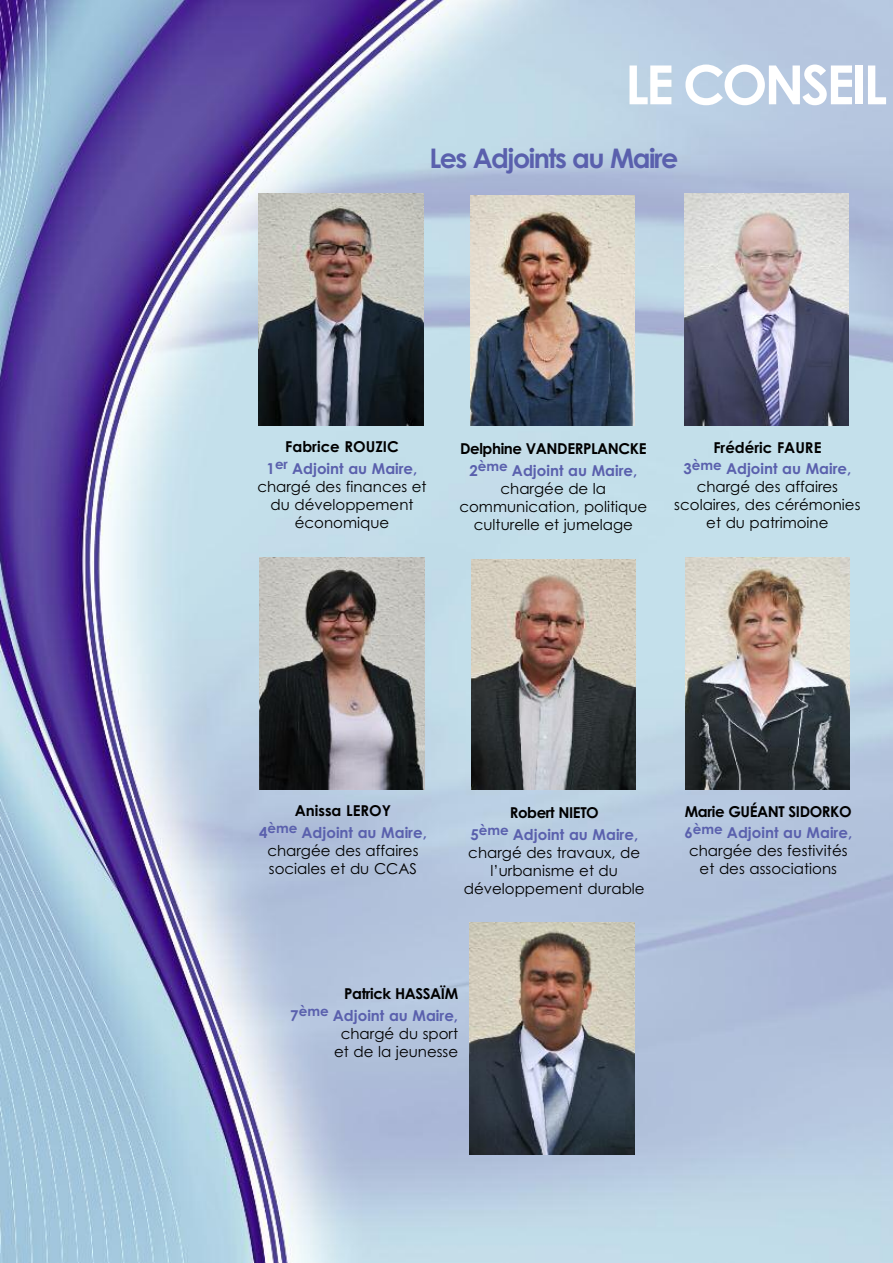
<style>
.page{position:relative;width:893px;height:1263px;background:#fff}
.page>*{position:absolute;margin:0;border:0;box-sizing:border-box;transform-origin:0 0}
.t1{font:700 54px "Century Gothic";letter-spacing:-.055em;color:#fff}
.t2{font:700 27px "Century Gothic";letter-spacing:-.055em;color:#5a60ad}
.t3{font:15px/18px "Century Gothic";color:#000;text-align:center}
.t4{font:700 15px/21.3px "Century Gothic";color:#5a60ad;text-align:center}
.t5{font:700 15px/21.3px "Century Gothic";letter-spacing:-.03em;color:#000;text-align:center}
.t6{font:700 15px/21.3px "Century Gothic";letter-spacing:-.03em;color:#5a60ad;text-align:right}
.s1{color:#000}
.s2{color:#5a60ad}
</style>
<div class="page">
<img style="left:0;top:0;width:893px;height:1263px">
<img style="left:259px;top:194px;width:164px;height:231px">
<img style="left:470px;top:195px;width:165px;height:230px">
<img style="left:684px;top:194px;width:165px;height:231px">
<img style="left:260px;top:557px;width:164px;height:232px">
<img style="left:471px;top:559px;width:165px;height:230px">
<img style="left:685px;top:558px;width:165px;height:231px">
<img style="left:470px;top:922px;width:164px;height:232px">
<h1 class="t1" style="left:625px;top:54px;width:264px">LE CONSEIL</h1>
<h2 class="t2" style="left:429px;top:143px;width:251px">Les Adjoints au Maire</h2>
<p class="t4" style="left:267px;top:437px;width:152px"><span class="s1">Fabrice ROUZIC<br></span>1<sup>er</sup> Adjoint au Maire,</p>
<p class="t3" style="left:257px;top:478px;width:171px">chargé des finances et du développement économique</p>
<p class="t5" style="left:460px;top:438px;width:188px">Delphine VANDERPLANCKE<br><span class="s2">2</span><sup>ème</sup> <span class="s2">Adjoint au Maire,</span></p>
<p class="t3" style="left:459px;top:479px;width:189px">chargée de la communication, politique culturelle et jumelage</p>
<p class="t4" style="left:683px;top:437px;width:169px"><span class="s1">Frédéric FAURE<br></span>3<sup>ème</sup> Adjoint au Maire,</p>
<p class="t3" style="left:674px;top:478px;width:188px">chargé des affaires scolaires, des cérémonies et du patrimoine</p>
<p class="t4" style="left:259px;top:801px;width:169px"><span class="s1">Anissa LEROY<br></span>4<sup>ème</sup> Adjoint au Maire,</p>
<p class="t3" style="left:267px;top:841px;width:153px;text-align:left">chargée des affaires sociales et du CCAS</p>
<p class="t4" style="left:470px;top:802px;width:169px"><span class="s1">Robert NIETO<br></span>5<sup>ème</sup> Adjoint au Maire,</p>
<p class="t3" style="left:464px;top:843px;width:182px">chargé des travaux, de l’urbanisme et du développement durable</p>
<p class="t6" style="left:290px;top:983px;width:169px"><span class="s1">Patrick HASSAÏM<br></span>7<sup>ème</sup> Adjoint au Maire,</p>
<p class="t3" style="left:334px;top:1024px;width:126px">chargé du sport et de la jeunesse</p>
<p class="t5" style="left:684px;top:801px;width:169px;text-align:left">Marie GUéANT SIDORKO<br><span class="s2">6</span><sup>ème</sup> <span class="s2">Adjoint au Maire,</span></p>
<p class="t3" style="left:689px;top:842px;width:160px">chargée des festivités et des associations</p>
</div>
